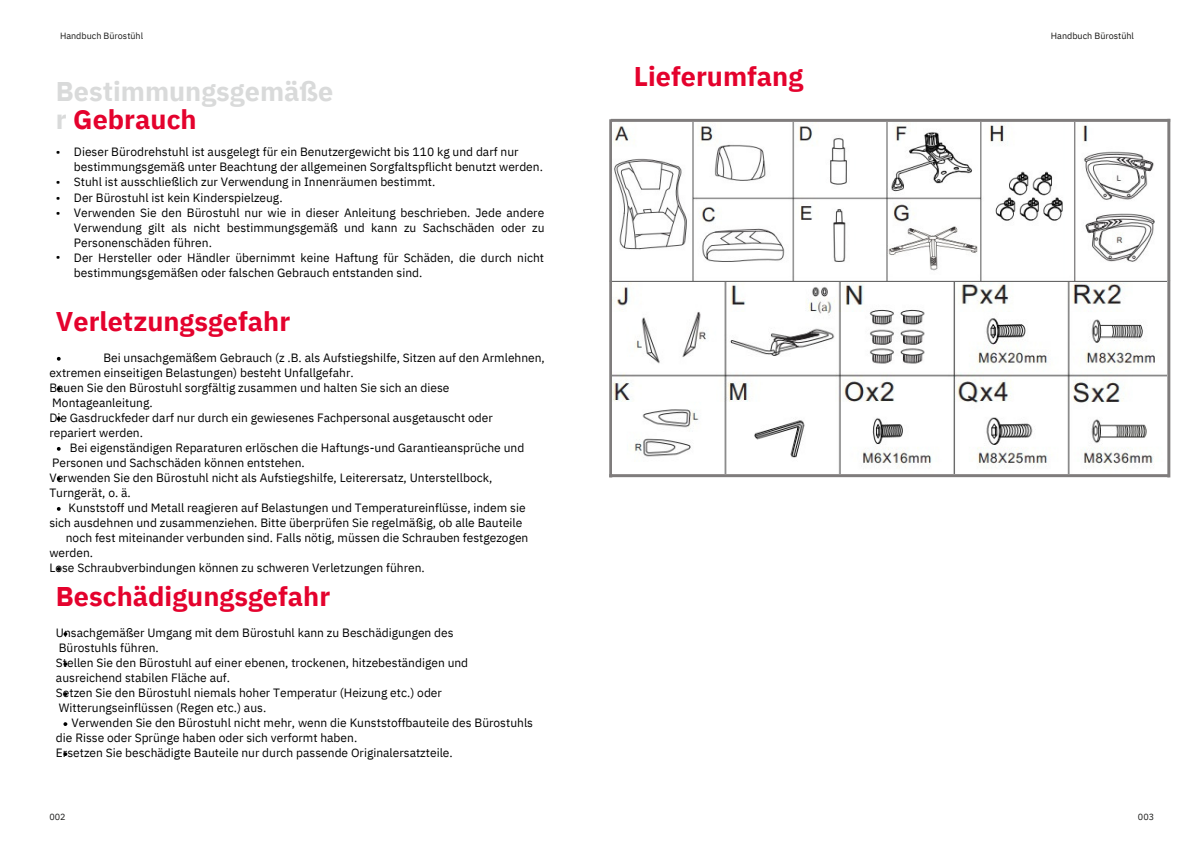
<style>
.page{position:relative;width:1191px;height:843px;background:#fff}
.page>*{position:absolute;margin:0;border:0;box-sizing:border-box;transform-origin:0 0}
.t1{font:700 27px "IBM Plex Sans";color:#e4022d}
.t2{font:700 27px/28.5px "IBM Plex Sans";color:#d9dada}
.t3{font:12px/15px "IBM Plex Sans";color:#000;text-align:justify}
.t4{font:9px "IBM Plex Sans";color:#1c1c1b}
.t5{font:9px "IBM Plex Sans";color:#181715}
.s1{color:#e4022d}
</style>
<div class="page">
<hr style="left:610px;top:119px;width:559px;height:3px;background:#7f7c7c">
<hr style="left:609px;top:119px;width:3px;height:162px;background:#7f7c7c">
<hr style="left:1167px;top:119px;width:3px;height:162px;background:#7f7c7c">
<hr style="left:1167px;top:281px;width:3px;height:196px;background:#7f7c7c">
<hr style="left:609px;top:281px;width:3px;height:196px;background:#7f7c7c">
<hr style="left:609px;top:474px;width:559px;height:3px;background:#7f7c7c">
<img style="left:612px;top:122px;width:554px;height:351px">
<svg style="left:57px;top:357px;width:4px;height:3px"></svg>
<svg style="left:57px;top:387px;width:4px;height:3px"></svg>
<svg style="left:57px;top:417px;width:4px;height:3px"></svg>
<svg style="left:57px;top:447px;width:4px;height:3px"></svg>
<svg style="left:57px;top:477px;width:4px;height:3px"></svg>
<svg style="left:57px;top:507px;width:4px;height:3px"></svg>
<svg style="left:57px;top:567px;width:4px;height:3px"></svg>
<p class="t4" style="left:60px;top:30px;width:85px">Handbuch Bürostühl</p>
<p class="t5" style="left:1050px;top:30px;width:85px">Handbuch Bürostühl</p>
<p class="t2" style="left:56px;top:76px;width:279px">Bestimmungsgemäße r <span class="s1">Gebrauch</span></p>
<p class="t3" style="left:56px;top:144px;width:6px">•</p>
<p class="t3" style="left:56px;top:174px;width:6px">• • •</p>
<p class="t3" style="left:56px;top:249px;width:6px">•</p>
<p class="t3" style="left:74px;top:144px;width:470px;text-align:left">Dieser Bürodrehstuhl ist ausgelegt für ein Benutzergewicht bis 110 kg und darf nur bestimmungsgemäß unter Beachtung der allgemeinen Sorgfaltspflicht benutzt werden.<br>Stuhl ist ausschließlich zur Verwendung in Innenräumen bestimmt.</p>
<p class="t3" style="left:74px;top:189px;width:210px">Der Bürostuhl ist kein Kinderspielzeug.</p>
<p class="t3" style="left:74px;top:204px;width:472px">Verwenden Sie den Bürostuhl nur wie in dieser Anleitung beschrieben. Jede andere Verwendung gilt als nicht bestimmungsgemäß und kann zu Sachschäden oder zu Personenschäden führen.</p>
<p class="t3" style="left:74px;top:249px;width:471px">Der Hersteller oder Händler übernimmt keine Haftung für Schäden, die durch nicht bestimmungsgemäßen oder falschen Gebrauch entstanden sind.</p>
<p class="t1" style="left:56px;top:303px;width:236px">Verletzungsgefahr</p>
<p class="t3" style="left:103px;top:349px;width:443px">Bei unsachgemäßem Gebrauch (z .B. als Aufstiegshilfe, Sitzen auf den Armlehnen,</p>
<p class="t3" style="left:49px;top:364px;width:306px">extremen einseitigen Belastungen) besteht Unfallgefahr.</p>
<p class="t3" style="left:49px;top:379px;width:401px">Bauen Sie den Bürostuhl sorgfältig zusammen und halten Sie sich an diese</p>
<p class="t3" style="left:52px;top:394px;width:102px">Montageanleitung.</p>
<p class="t3" style="left:49px;top:409px;width:445px">Die Gasdruckfeder darf nur durch ein gewiesenes Fachpersonal ausgetauscht oder</p>
<p class="t3" style="left:49px;top:424px;width:95px">repariert werden.</p>
<p class="t3" style="left:70px;top:439px;width:456px">Bei eigenständigen Reparaturen erlöschen die Haftungs-und Garantieansprüche und</p>
<p class="t3" style="left:52px;top:454px;width:254px">Personen und Sachschäden können entstehen.</p>
<p class="t3" style="left:49px;top:469px;width:444px">Verwenden Sie den Bürostuhl nicht als Aufstiegshilfe, Leiterersatz, Unterstellbock,</p>
<p class="t3" style="left:49px;top:484px;width:83px">Turngerät, o. ä.</p>
<p class="t3" style="left:69px;top:499px;width:458px">Kunststoff und Metall reagieren auf Belastungen und Temperatureinflüsse, indem sie</p>
<p class="t3" style="left:49px;top:514px;width:474px">sich ausdehnen und zusammenziehen. Bitte überprüfen Sie regelmäßig, ob alle Bauteile</p>
<p class="t3" style="left:66px;top:529px;width:464px">noch fest miteinander verbunden sind. Falls nötig, müssen die Schrauben festgezogen</p>
<p class="t3" style="left:49px;top:544px;width:45px">werden.</p>
<p class="t3" style="left:49px;top:559px;width:377px">Lose Schraubverbindungen können zu schweren Verletzungen führen.</p>
<p class="t1" style="left:56px;top:578px;width:276px">Beschädigungsgefahr</p>
<p class="t3" style="left:56px;top:624px;width:399px">Unsachgemäßer Umgang mit dem Bürostuhl kann zu Beschädigungen des</p>
<p class="t3" style="left:59px;top:639px;width:101px">Bürostuhls führen.</p>
<p class="t3" style="left:56px;top:654px;width:414px">Stellen Sie den Bürostuhl auf einer ebenen, trockenen, hitzebeständigen und</p>
<p class="t3" style="left:56px;top:669px;width:176px">ausreichend stabilen Fläche auf.</p>
<p class="t3" style="left:56px;top:684px;width:387px">Setzen Sie den Bürostuhl niemals hoher Temperatur (Heizung etc.) oder</p>
<p class="t3" style="left:59px;top:699px;width:209px">Witterungseinflüssen (Regen etc.) aus.</p>
<p class="t3" style="left:71px;top:714px;width:463px">Verwenden Sie den Bürostuhl nicht mehr, wenn die Kunststoffbauteile des Bürostuhls</p>
<p class="t3" style="left:56px;top:729px;width:303px">die Risse oder Sprünge haben oder sich verformt haben.</p>
<p class="t3" style="left:56px;top:744px;width:398px">Ersetzen Sie beschädigte Bauteile nur durch passende Originalersatzteile.</p>
<p class="t4" style="left:49px;top:810px;width:18px">002</p>
<p class="t1" style="left:633px;top:58px;width:171px">Lieferumfang</p>
<p class="t4" style="left:1137px;top:810px;width:18px">003</p>
</div>
